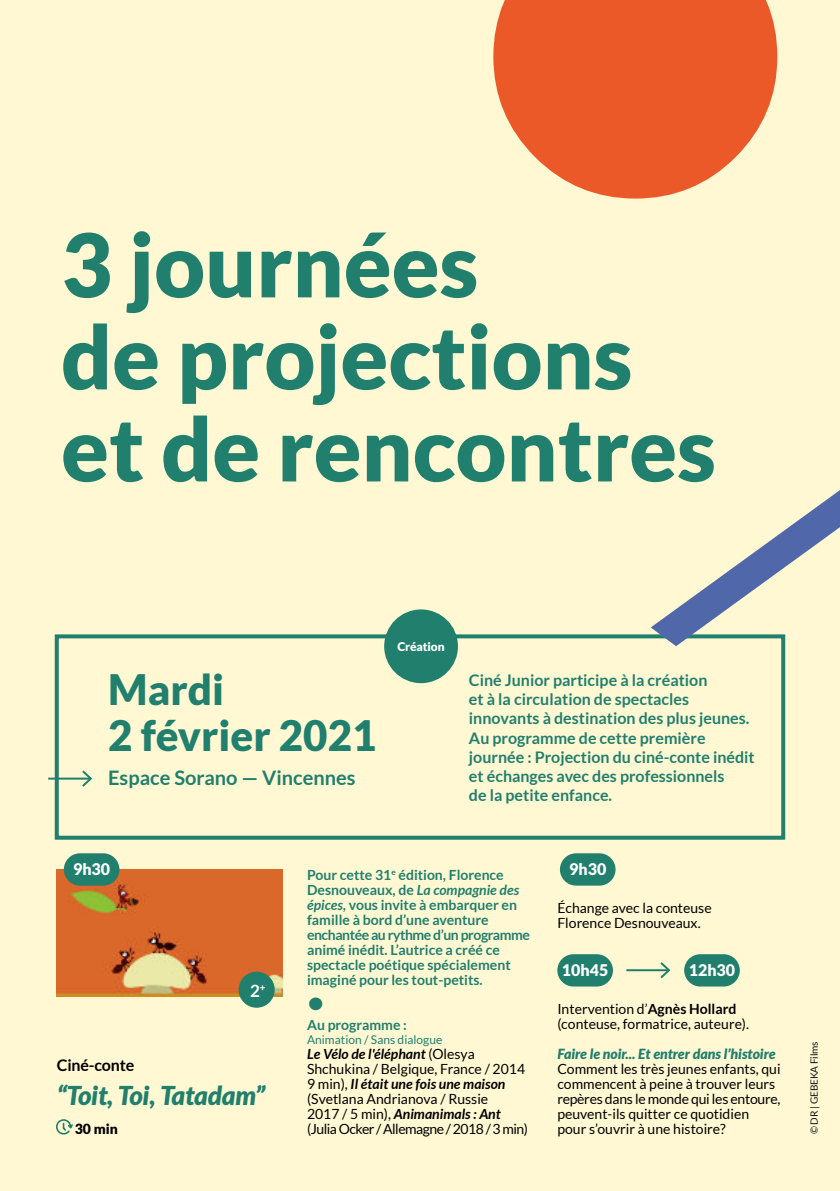
<style>
.page{position:relative;width:840px;height:1191px;background:#fff}
.page>*{position:absolute;margin:0;border:0;box-sizing:border-box;transform-origin:0 0}
.t1{font:900 88px/92px "Lato";color:#217f6d}
.t2{font:900 42px/46px "Lato";color:#217f6d}
.t3{font:700 30px "Lato";color:#217f6d}
.t4{font:italic 900 26px "Lato";letter-spacing:-.01em;color:#217f6d}
.t5{font:700 20px "Lato";color:#217f6d}
.t6{font:700 17px "Lato";color:#fff}
.t7{font:700 16px/19.2px "Lato";color:#217f6d}
.t8{font:900 16px "Lato";color:#fff}
.t9{font:700 16px "Lato";letter-spacing:-.01em;color:#000}
.t10{font:14px/15px "Lato";color:#000}
.t11{font:700 14px/15px "Lato";color:#217f6d}
.t12{font:italic 900 14px "Lato";color:#217f6d}
.t13{font:900 14px "Lato";color:#000}
.t14{font:12px "Lato";color:#217f6d}
.t15{font:900 12px "Lato";letter-spacing:-.01em;color:#fff}
.t16{font:10px "Lato";letter-spacing:-.01em;color:#121112}
.s1{font-style:italic}
.s2{font-weight:700;font-style:italic}
.s3{font-weight:700}
</style>
<div class="page">
<div style="left:0;top:0;width:839px;height:1191px;background:#fff8d3"></div>
<svg style="left:56px;top:1119px;width:17px;height:16px"></svg>
<svg style="left:493px;top:0;width:283px;height:198px;fill:#ec5929"></svg>
<div style="left:55px;top:634px;width:729px;height:205px;border:4px solid #217f6d"></div>
<svg style="left:650px;top:491px;width:189px;height:155px"></svg>
<img style="left:57px;top:869px;width:225px;height:128px">
<div style="left:384px;top:609px;width:73px;height:74px;background:#217f6d;border-radius:50%"></div>
<div style="left:64px;top:853px;width:55px;height:32px;background:#217f6d;border-radius:16px"></div>
<div style="left:559px;top:853px;width:56px;height:32px;background:#217f6d;border-radius:16px"></div>
<div style="left:557px;top:954px;width:55px;height:32px;background:#217f6d;border-radius:16px"></div>
<div style="left:683px;top:954px;width:56px;height:32px;background:#217f6d;border-radius:16px"></div>
<hr style="left:48px;top:777px;width:43px;height:2px;background:#217f6d">
<svg style="left:80px;top:770px;width:13px;height:17px"></svg>
<div style="left:238px;top:971px;width:36px;height:36px;background:#217f6d;border-radius:50%"></div>
<hr style="left:626px;top:969px;width:42px;height:2px;background:#217f6d">
<svg style="left:658px;top:962px;width:13px;height:17px"></svg>
<h1 class="t1" style="left:61px;top:224px;width:656px">3 journées<br>de projections et de rencontres</h1>
<h2 class="t2" style="left:108px;top:669px;width:269px">Mardi<br>2 février 2021</h2>
<h3 class="t5" style="left:108px;top:769px;width:249px">Espace Sorano — Vincennes</h3>
<p class="t15" style="left:397px;top:641px;width:49px">Création</p>
<p class="t7" style="left:468px;top:671px;width:287px">Ciné Junior participe à la création<br>et à la circulation de spectacles innovants à destination des plus jeunes.<br>Au programme de cette première journée : Projection du ciné-conte inédit et échanges avec des professionnels<br>de la petite enfance.</p>
<p class="t8" style="left:73px;top:862px;width:39px">9h30</p>
<p class="t8" style="left:569px;top:862px;width:39px">9h30</p>
<p class="t11" style="left:307px;top:868px;width:224px">Pour cette 31<sup>e</sup> édition, Florence<br>Desnouveaux, de <span class="s1">La compagnie des épices</span>, vous invite à embarquer en famille à bord d’une aventure enchantée au rythme d’un programme animé inédit. L’autrice a créé ce spectacle poétique spécialement imaginé pour les tout-petits.</p>
<h3 class="t3" style="left:307px;top:988px;width:19px">•</h3>
<p class="t11" style="left:307px;top:1018px;width:101px">Au programme :</p>
<p class="t14" style="left:307px;top:1034px;width:137px">Animation / Sans dialogue</p>
<p class="t10" style="left:307px;top:1047px;width:222px"><span class="s2">Le Vélo de l'éléphant</span> (Olesya Shchukina / Belgique, France / 2014<br>9 min), <span class="s2">Il était une fois une maison </span>(Svetlana Andrianova / Russie<br>2017 / 5 min), <span class="s2">Animanimals : Ant </span>(Julia Ocker / Allemagne / 2018 / 3 min)</p>
<p class="t10" style="left:557px;top:901px;width:156px">Échange avec la conteuse<br>Florence Desnouveaux.</p>
<p class="t8" style="left:561px;top:963px;width:48px">10h45</p>
<p class="t8" style="left:688px;top:963px;width:48px">12h30</p>
<p class="t6" style="left:250px;top:983px;width:17px">2<sup>+</sup></p>
<p class="t10" style="left:557px;top:1002px;width:193px">Intervention d’<span class="s3">Agnès Hollard </span>(conteuse, formatrice, auteure).</p>
<p class="t12" style="left:557px;top:1047px;width:219px">Faire le noir... Et entrer dans l’histoire</p>
<p class="t10" style="left:557px;top:1062px;width:225px">Comment les très jeunes enfants, qui commencent à peine à trouver leurs repères dans le monde qui les entoure, peuvent-ils quitter ce quotidien pour s’ouvrir à une histoire?</p>
<p class="t9" style="left:57px;top:1058px;width:79px">Ciné-conte</p>
<h3 class="t4" style="left:57px;top:1083px;width:210px">“Toit, Toi, Tatadam”</h3>
<p class="t13" style="left:75px;top:1122px;width:45px">30 min</p>
<p class="t16" style="left:809px;top:1134px;width:95px;rotate:-90deg">© DR | GEBEKA Films</p>
</div>
